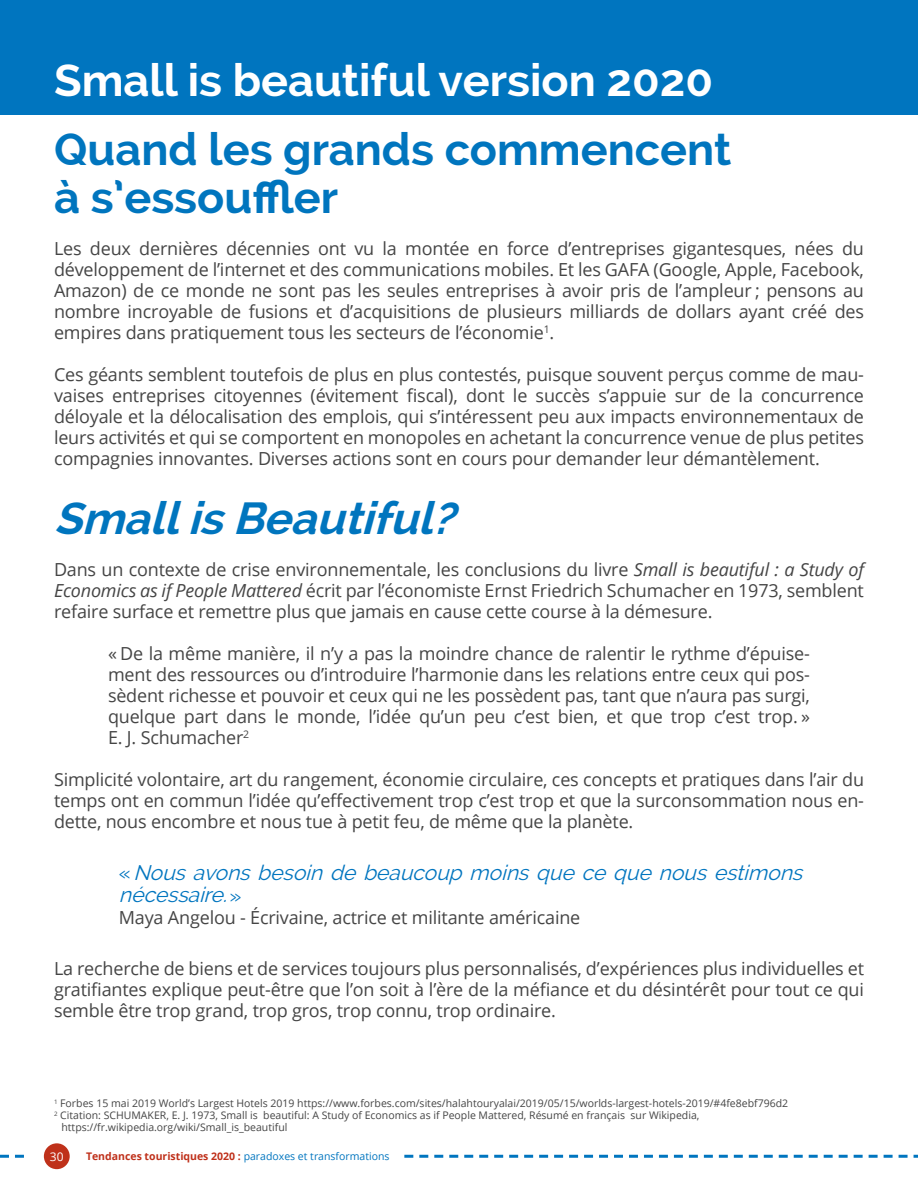
<style>
.page{position:relative;width:918px;height:1188px;background:#fff}
.page>*{position:absolute;margin:0;border:0;box-sizing:border-box;transform-origin:0 0}
.t1{font:700 45px/48px "Raleway";color:#0075be}
.t2{font:700 45px "Raleway";color:#fff}
.t3{font:italic 700 45px "Raleway";color:#0075be}
.t4{font:italic 21px/22.5px "Raleway";color:#0075bf}
.t5{font:18px/21px "Open Sans";letter-spacing:-.01em;color:#454545;text-align:justify}
.t6{font:12px "Open Sans";color:#fff}
.t7{font:10.5px "Open Sans";color:#454545}
.t8{font:700 10.5px "Open Sans";color:#bf301a}
.s1{font-style:italic}
.s2{font-style:normal}
.s3{font-weight:400;color:#0075bf}
</style>
<div class="page">
<svg style="left:0;top:1155px;width:918px;height:3px"></svg>
<div style="left:28px;top:1143px;width:373px;height:26px;background:#fff"></div>
<div style="left:44px;top:1143px;width:26px;height:26px;background:#bf311a;border-radius:50%"></div>
<div style="left:0;top:0;width:918px;height:114px;background:#0075bf"></div>
<h1 class="t2" style="left:54px;top:55px;width:661px">Small is beautiful version 2020</h1>
<h1 class="t1" style="left:54px;top:126px;width:679px">Quand les grands commencent à s’essouffler</h1>
<p class="t5" style="left:54px;top:240px;width:812px">Les deux dernières décennies ont vu la montée en force d’entreprises gigantesques, nées du développement de l’internet et des communications mobiles. Et les GAFA (Google, Apple, Facebook, Amazon) de ce monde ne sont pas les seules entreprises à avoir pris de l’ampleur ; pensons au nombre incroyable de fusions et d’acquisitions de plusieurs milliards de dollars ayant créé des empires dans pratiquement tous les secteurs de l’économie<sup>1</sup>.</p>
<p class="t5" style="left:54px;top:364px;width:812px">Ces géants semblent toutefois de plus en plus contestés, puisque souvent perçus comme de mau&shy;vaises entreprises citoyennes (évitement fiscal), dont le succès s’appuie sur de la concurrence déloyale et la délocalisation des emplois, qui s’intéressent peu aux impacts environnementaux de leurs activités et qui se comportent en monopoles en achetant la concurrence venue de plus petites compagnies innovantes. Diverses actions sont en cours pour demander leur démantèlement.</p>
<h1 class="t3" style="left:54px;top:493px;width:415px">SmallisBeautiful?</h1>
<p class="t5" style="left:54px;top:559px;width:812px">Dans un contexte de crise environnementale, les conclusions du livre <span class="s1">Small is beautiful : a Study of Economics as if People Mattered</span> écrit par l’économiste Ernst Friedrich Schumacher en 1973, semblent refaire surface et remettre plus que jamais en cause cette course à la démesure.</p>
<p class="t5" style="left:108px;top:643px;width:704px">« De la même manière, il n’y a pas la moindre chance de ralentir le rythme d’épuise&shy;ment des ressources ou d’introduire l’harmonie dans les relations entre ceux qui pos&shy;sèdent richesse et pouvoir et ceux qui ne les possèdent pas, tant que n’aura pas surgi, quelque part dans le monde, l’idée qu’un peu c’est bien, et que trop c’est trop. » E. J. Schumacher<sup>2</sup></p>
<p class="t5" style="left:54px;top:771px;width:812px">Simplicité volontaire, art du rangement, économie circulaire, ces concepts et pratiques dans l’air du temps ont en commun l’idée qu’effectivement trop c’est trop et que la surconsommation nous en&shy;dette, nous encombre et nous tue à petit feu, de même que la planète.</p>
<p class="t4" style="left:119px;top:861px;width:691px"><span class="s2">«</span> Nous avons besoin de beaucoup moins que ce que nous estimons nécessaire.<span class="s2">»</span></p>
<p class="t5" style="left:119px;top:906px;width:463px">Maya Angelou - Écrivaine, actrice et militante américaine</p>
<p class="t5" style="left:54px;top:960px;width:812px">La recherche de biens et de services toujours plus personnalisés, d’expériences plus individuelles et gratifiantes explique peut-être que l’on soit à l’ère de la méfiance et du désintérêt pour tout ce qui semble être trop grand, trop gros, trop connu, trop ordinaire.</p>
<p class="t7" style="left:54px;top:1096px;width:736px"><sup>1</sup> Forbes 15 mai 2019 World’s Largest Hotels 2019 https://www.forbes.com/sites/halahtouryalai/2019/05/15/worlds-largest-hotels-2019/#4fe8ebf796d2</p>
<p class="t7" style="left:54px;top:1108px;width:647px"><sup>2</sup> Citation: SCHUMAKER, E. J. 1973, Small is beautiful: A Study of Economics as if People Mattered, Résumé en français sur Wikipedia,</p>
<p class="t7" style="left:62px;top:1120px;width:227px">https://fr.wikipedia.org/wiki/Small_is_beautiful</p>
<p class="t6" style="left:50px;top:1152px;width:15px">30</p>
<p class="t8" style="left:86px;top:1152px;width:305px">Tendances touristiques 2020 : <span class="s3">paradoxes et transformations</span></p>
</div>
